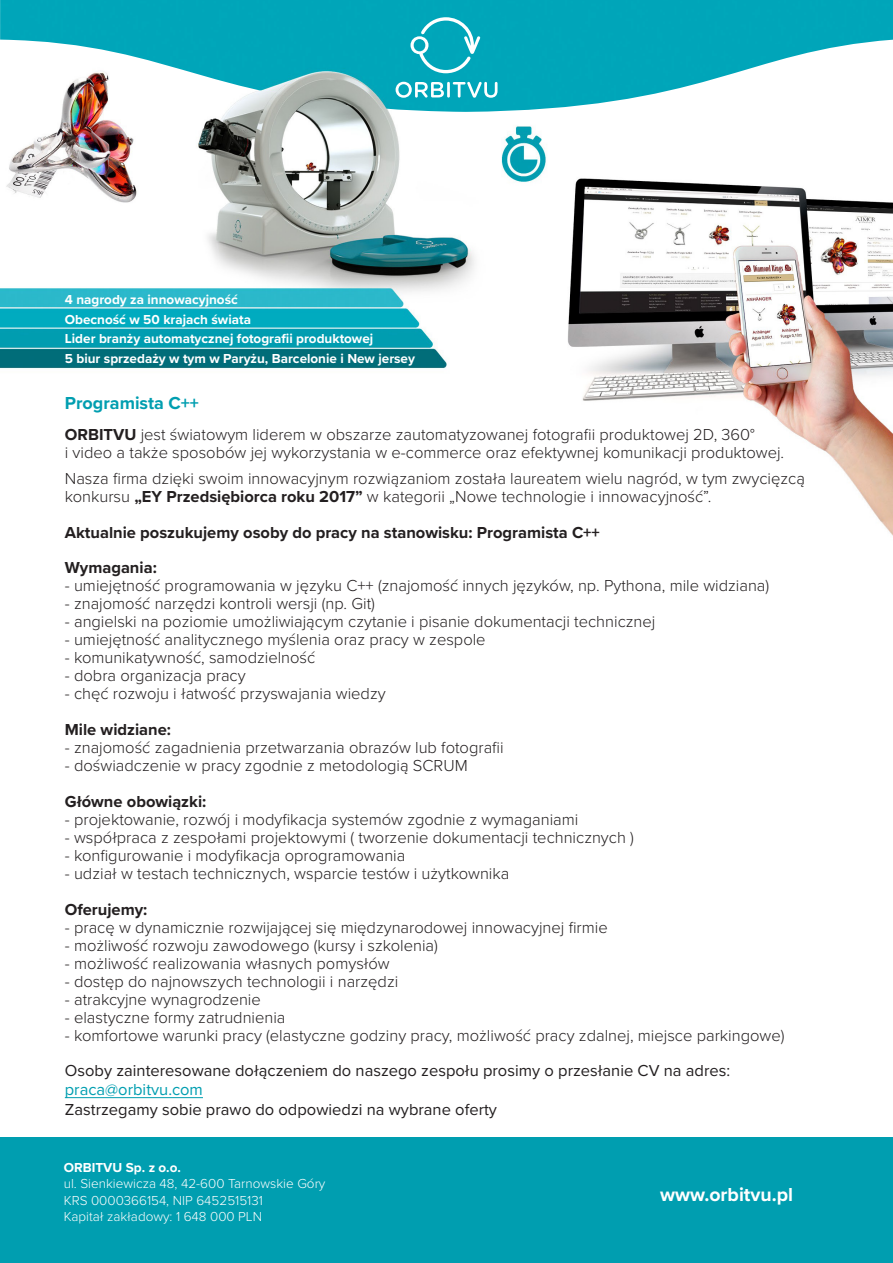
<style>
.page{position:relative;width:893px;height:1263px;background:#fff}
.page>*{position:absolute;margin:0;border:0;box-sizing:border-box;transform-origin:0 0}
.t1{font:700 19.5px "Proxima Nova";color:#fff}
.t2{font:700 18px "Proxima Nova";color:#009eb0}
.t3{font:300 16.5px/18px "Proxima Nova";color:#231f20}
.t4{font:16.5px/19.5px "Proxima Nova";color:#231f20}
.t5{font:700 16.5px "Proxima Nova";color:#231f20}
.t6{font:700 13.5px "Proxima Nova";color:#fff}
.t7{font:300 13.5px "Proxima Nova";color:#fff}
.s1{font-weight:700}
.s2{color:#009eb0}
</style>
<div class="page">
<img style="left:0;top:112px;width:893px;height:1133px">
<img style="left:0;top:0;width:893px;height:112px">
<div style="left:0;top:1137px;width:892px;height:126px;background:#009eb0"></div>
<svg style="left:410px;top:17px;width:70px;height:56px;background:#2cb5c5"></svg>
<svg style="left:396px;top:82px;width:48px;height:16px"></svg>
<hr style="left:447px;top:82px;width:3px;height:16px;background:#fff">
<svg style="left:453px;top:82px;width:44px;height:16px"></svg>
<hr style="left:65px;top:1097px;width:138px;height:1px;background:#009eb0">
<p class="t6" style="left:65px;top:289px;width:175px">4 nagrody za innowacyjność</p>
<p class="t6" style="left:65px;top:309px;width:188px">Obecność w 50 krajach świata</p>
<p class="t6" style="left:65px;top:328px;width:310px">Lider branży automatycznej fotografii produktowej</p>
<p class="t6" style="left:65px;top:348px;width:352px">5 biur sprzedaży w tym w Paryżu, Barcelonie i New jersey</p>
<p class="t2" style="left:65px;top:389px;width:136px">Programista C++</p>
<p class="t3" style="left:65px;top:425px;width:721px"><span class="s1">ORBITVU</span> jest światowym liderem w obszarze zautomatyzowanej fotografii produktowej 2D, 360°<br>i video a także sposobów jej wykorzystania w e-commerce oraz efektywnej komunikacji produktowej.</p>
<p class="t3" style="left:65px;top:469px;width:742px">Nasza firma dzięki swoim innowacyjnym rozwiązaniom została laureatem wielu nagród, w tym zwycięzcą konkursu <span class="s1">„EY Przedsiębiorca roku 2017”</span> w kategorii „Nowe technologie i innowacyjność”.</p>
<p class="t5" style="left:65px;top:520px;width:536px">Aktualnie poszukujemy osoby do pracy na stanowisku: Programista C++</p>
<p class="t5" style="left:65px;top:555px;width:93px">Wymagania:</p>
<p class="t3" style="left:65px;top:576px;width:706px">- umiejętność programowania w języku C++ (znajomość innych języków, np. Pythona, mile widziana)</p>
<p class="t3" style="left:65px;top:594px;width:312px">- znajomość narzędzi kontroli wersji (np. Git)</p>
<p class="t3" style="left:65px;top:612px;width:592px">- angielski na poziomie umożliwiającym czytanie i pisanie dokumentacji technicznej</p>
<p class="t3" style="left:65px;top:630px;width:422px">- umiejętność analitycznego myślenia oraz pracy w zespole</p>
<p class="t3" style="left:65px;top:648px;width:252px">- komunikatywność, samodzielność</p>
<p class="t3" style="left:65px;top:666px;width:182px">- dobra organizacja pracy</p>
<p class="t3" style="left:65px;top:684px;width:322px">- chęć rozwoju i łatwość przyswajania wiedzy</p>
<p class="t5" style="left:65px;top:717px;width:108px">Mile widziane:</p>
<p class="t3" style="left:65px;top:738px;width:440px">- znajomość zagadnienia przetwarzania obrazów lub fotografii</p>
<p class="t3" style="left:65px;top:756px;width:404px">- doświadczenie w pracy zgodnie z metodologią SCRUM</p>
<p class="t5" style="left:65px;top:789px;width:143px">Główne obowiązki:</p>
<p class="t3" style="left:65px;top:810px;width:515px">- projektowanie, rozwój i modyfikacja systemów zgodnie z wymaganiami</p>
<p class="t3" style="left:65px;top:828px;width:571px">- współpraca z zespołami projektowymi ( tworzenie dokumentacji technicznych )</p>
<p class="t3" style="left:65px;top:846px;width:342px">- konfigurowanie i modyfikacja oprogramowania</p>
<p class="t3" style="left:65px;top:864px;width:446px">- udział w testach technicznych, wsparcie testów i użytkownika</p>
<p class="t5" style="left:65px;top:897px;width:84px">Oferujemy:</p>
<p class="t3" style="left:65px;top:918px;width:544px">- pracę w dynamicznie rozwijającej się międzynarodowej innowacyjnej firmie</p>
<p class="t3" style="left:65px;top:936px;width:375px">- możliwość rozwoju zawodowego (kursy i szkolenia)</p>
<p class="t3" style="left:65px;top:954px;width:326px">- możliwość realizowania własnych pomysłów</p>
<p class="t3" style="left:65px;top:972px;width:335px">- dostęp do najnowszych technologii i narzędzi</p>
<p class="t3" style="left:65px;top:990px;width:197px">- atrakcyjne wynagrodzenie</p>
<p class="t3" style="left:65px;top:1008px;width:222px">- elastyczne formy zatrudnienia</p>
<p class="t3" style="left:65px;top:1026px;width:721px">- komfortowe warunki pracy (elastyczne godziny pracy, możliwość pracy zdalnej, miejsce parkingowe)</p>
<p class="t4" style="left:65px;top:1060px;width:667px">Osoby zainteresowane dołączeniem do naszego zespołu prosimy o przesłanie CV na adres: <span class="s2">praca@orbitvu.com</span></p>
<p class="t4" style="left:65px;top:1099px;width:434px">Zastrzegamy sobie prawo do odpowiedzi na wybrane oferty</p>
<p class="t6" style="left:64px;top:1157px;width:119px">ORBITVU Sp. z o.o.</p>
<p class="t7" style="left:64px;top:1173px;width:263px">ul. Sienkiewicza 48, 42-600 Tarnowskie Góry</p>
<p class="t7" style="left:64px;top:1190px;width:201px">KRS 0000366154, NIP 6452515131</p>
<p class="t7" style="left:64px;top:1206px;width:200px">Kapitał zakładowy: 1 648 000 PLN</p>
<p class="t1" style="left:660px;top:1180px;width:134px">www.orbitvu.pl</p>
</div>
